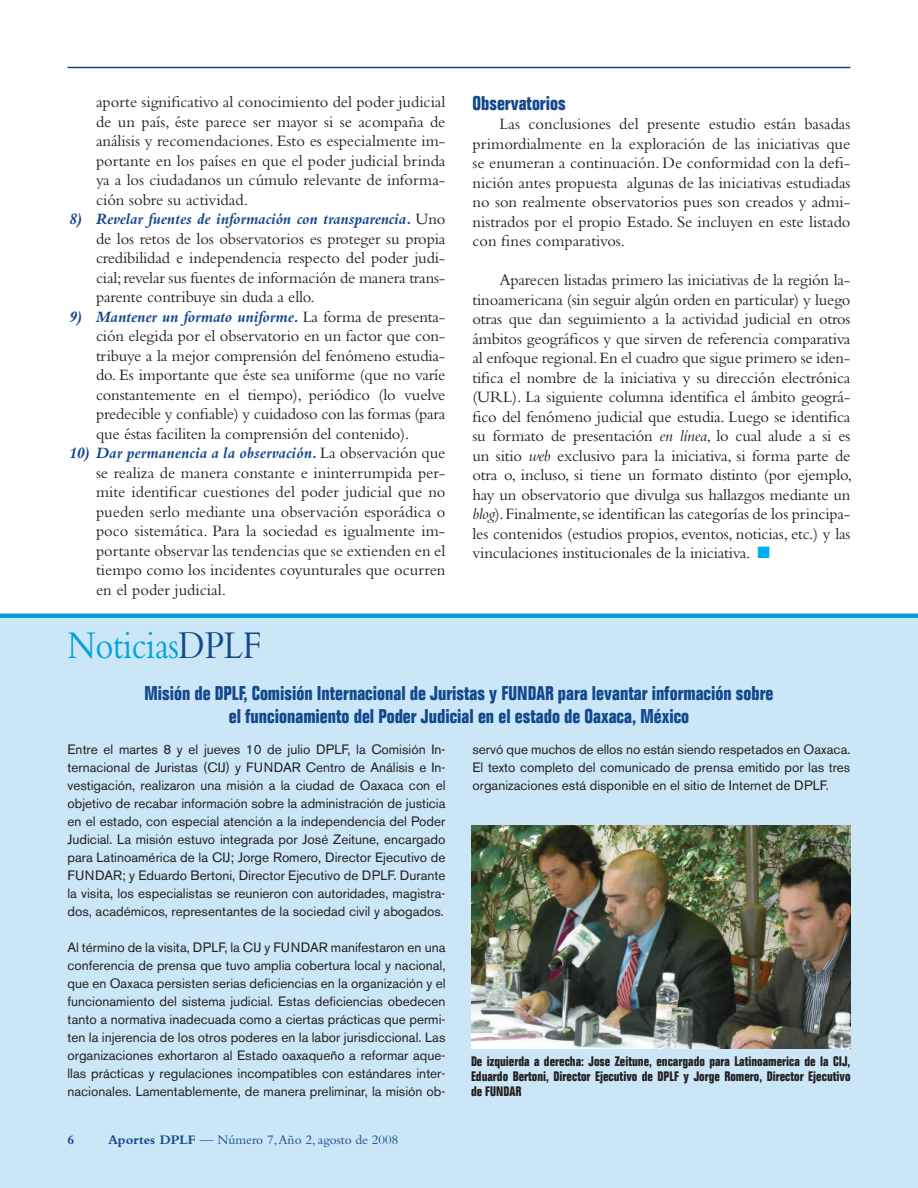
<style>
.page{position:relative;width:918px;height:1188px;background:#fff}
.page>*{position:absolute;margin:0;border:0;box-sizing:border-box;transform-origin:0 0}
.t1{font:40.95px "Bembo";letter-spacing:-.01em;color:#00a1e0;scale:.85 1}
.t2{font:700 condensed 19.5px/23.4px "Folio";color:#13488e;text-align:center}
.t3{font:16.5px/19.5px "Bembo";letter-spacing:-.01em;color:#231f20;text-align:justify}
.t4{font:13.5px/18px "Akzidenz Grotesk BE";color:#231f20;text-align:justify}
.t5{font:700 condensed 13.5px/15px "Folio";color:#231f20;text-align:justify}
.t6{font:13.5px "Bembo";color:#13488e}
.t7{font:700 13.5px "Bembo";color:#13488e}
.s1{font-weight:700;font-style:italic;color:#13488e}
.s2{color:#13488e}
.s3{font-style:italic}
.s4{color:#00aeef}
.s5{font-weight:700}
</style>
<div class="page">
<hr style="left:68px;top:67px;width:782px;height:1px;background:#13488e">
<div style="left:0;top:618px;width:918px;height:570px;background:#cbe6f7"></div>
<img style="left:471px;top:825px;width:379px;height:224px">
<hr style="left:0;top:614px;width:918px;height:4px;background:#00a1e0">
<p class="t3" style="left:96px;top:92px;width:351px">aporte significativo al conocimiento del poder judicial de un país, éste parece ser mayor si se acompaña de análisis y recomendaciones. Esto es especialmente im&shy;portante en los países en que el poder judicial brinda ya a los ciudadanos un cúmulo relevante de informa&shy;ción sobre su actividad.</p>
<p class="t3" style="left:96px;top:209px;width:351px;text-indent:-27px"><span class="s1">8) Revelar fuentes de información con transparencia.</span> Uno de los retos de los observatorios es proteger su propia credibilidad e independencia respecto del poder judi&shy;cial; revelar sus fuentes de información de manera trans&shy;parente contribuye sin duda a ello.</p>
<p class="t3" style="left:96px;top:306px;width:351px;text-indent:-27px"><span class="s1">9) Mantener un formato uniforme.</span> La forma de presenta&shy;ción elegida por el observatorio en un factor que con&shy;tribuye a la mejor comprensión del fenómeno estudia&shy;do. Es importante que éste sea uniforme (que no varíe constantemente en el tiempo), periódico (lo vuelve predecible y confiable) y cuidadoso con las formas (para que éstas faciliten la comprensión del contenido).</p>
<p class="t3" style="left:96px;top:443px;width:351px;text-indent:-27px"><span class="s1">10) Dar permanencia a la observación.</span> La observación que se realiza de manera constante e ininterrumpida per&shy;mite identificar cuestiones del poder judicial que no pueden serlo mediante una observación esporádica o poco sistemática. Para la sociedad es igualmente im&shy;portante observar las tendencias que se extienden en el tiempo como los incidentes coyunturales que ocurren en el poder judicial.</p>
<h1 class="t1" style="left:68px;top:622px;width:230px">Noticias<span class="s2">DPLF</span></h1>
<p class="t2" style="left:472px;top:91px;width:95px">Observatorios</p>
<p class="t3" style="left:472px;top:114px;width:380px;text-indent:27px">Las conclusiones del presente estudio están basadas primordialmente en la exploración de las iniciativas que se enumeran a continuación. De conformidad con la defi&shy;nición antes propuesta algunas de las iniciativas estudiadas no son realmente observatorios pues son creados y admi&shy;nistrados por el propio Estado. Se incluyen en este listado con fines comparativos.</p>
<p class="t3" style="left:472px;top:270px;width:381px;text-indent:27px">Aparecen listadas primero las iniciativas de la región la&shy;tinoamericana (sin seguir algún orden en particular) y luego otras que dan seguimiento a la actividad judicial en otros ámbitos geográficos y que sirven de referencia comparativa al enfoque regional. En el cuadro que sigue primero se iden&shy;tifica el nombre de la iniciativa y su dirección electrónica (URL). La siguiente columna identifica el ámbito geográ&shy;fico del fenómeno judicial que estudia. Luego se identifica su formato de presentación <span class="s3">en línea</span>, lo cual alude a si es un sitio <span class="s3">web</span> exclusivo para la iniciativa, si forma parte de otra o, incluso, si tiene un formato distinto (por ejemplo, hay un observatorio que divulga sus hallazgos mediante un <span class="s3">blog</span>). Finalmente, se identifican las categorías de los principa&shy;les contenidos (estudios propios, eventos, noticias, etc.) y las vinculaciones institucionales de la iniciativa. <span class="s4">■</span></p>
<p class="t2" style="left:144px;top:681px;width:631px">Misión de DPLF, Comisión Internacional de Juristas y FUNDAR para levantar información sobre el funcionamiento del Poder Judicial en el estado de Oaxaca, México</p>
<p class="t4" style="left:67px;top:740px;width:380px">Entre el martes 8 y el jueves 10 de julio DPLF, la Comisión In&shy;ternacional de Juristas (CIJ) y FUNDAR Centro de Análisis e In&shy;vestigación, realizaron una misión a la ciudad de Oaxaca con el objetivo de recabar información sobre la administración de justicia en el estado, con especial atención a la independencia del Poder Judicial. La misión estuvo integrada por José Zeitune, encargado para Latinoamérica de la CIJ; Jorge Romero, Director Ejecutivo de FUNDAR; y Eduardo Bertoni, Director Ejecutivo de DPLF. Durante la visita, los especialistas se reunieron con autoridades, magistra&shy;dos, académicos, representantes de la sociedad civil y abogados.</p>
<p class="t4" style="left:67px;top:938px;width:380px">Al término de la visita, DPLF, la CIJ y FUNDAR manifestaron en una conferencia de prensa que tuvo amplia cobertura local y nacional, que en Oaxaca persisten serias deficiencias en la organización y el funcionamiento del sistema judicial. Estas deficiencias obedecen tanto a normativa inadecuada como a ciertas prácticas que permi&shy;ten la injerencia de los otros poderes en la labor jurisdiccional. Las organizaciones exhortaron al Estado oaxaqueño a reformar aque&shy;llas prácticas y regulaciones incompatibles con estándares inter&shy;nacionales. Lamentablemente, de manera preliminar, la misión ob-</p>
<p class="t7" style="left:68px;top:1133px;width:8px">6</p>
<p class="t6" style="left:108px;top:1132px;width:292px"><span class="s5">Aportes DPLF</span> — Número 7, Año 2, agosto de 2008</p>
<p class="t4" style="left:472px;top:740px;width:380px">servó que muchos de ellos no están siendo respetados en Oaxaca.<br>El texto completo del comunicado de prensa emitido por las tres organizaciones está disponible en el sitio de Internet de DPLF.</p>
<p class="t5" style="left:471px;top:1054px;width:381px">De izquierda a derecha: Jose Zeitune, encargado para Latinoamerica de la CIJ, Eduardo Bertoni, Director Ejecutivo de DPLF y Jorge Romero, Director Ejecutivo de FUNDAR</p>
</div>
